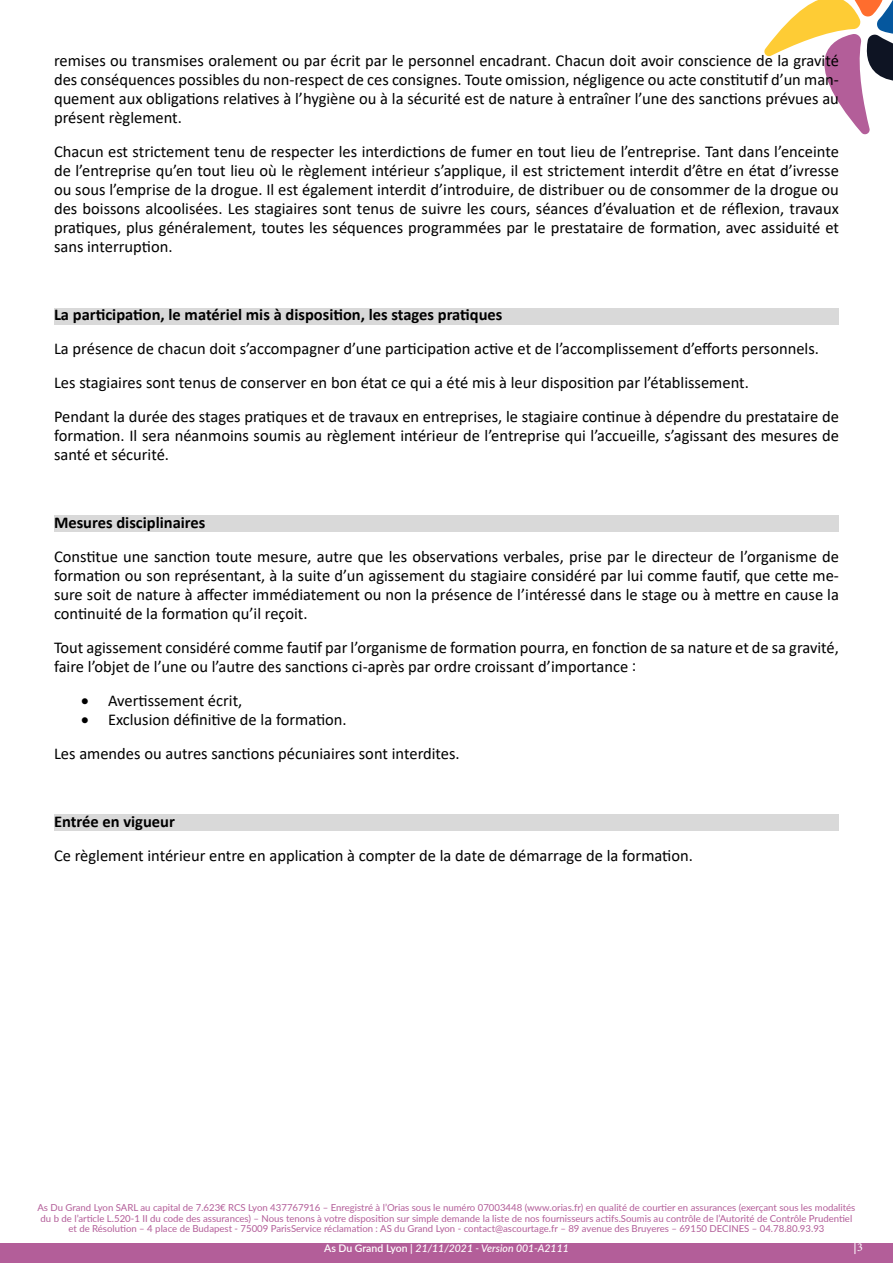
<style>
.page{position:relative;width:893px;height:1263px;background:#fff}
.page>*{position:absolute;margin:0;border:0;box-sizing:border-box;transform-origin:0 0}
.t1{font:16.5px/18.9px "Calibri";color:#000;text-align:justify}
.t2{font:700 16.5px "Calibri";color:#000}
.t3{font:12px "Minion Pro";color:#fff}
.t4{font:italic 500 10.5px "Lato";color:#fff}
.t5{font:9.6px/10.8px "Lato";color:#b35e99;text-align:center}
.s1{font-weight:600;font-style:normal}
</style>
<div class="page">
<svg style="left:764px;top:0;width:129px;height:135px"></svg>
<div style="left:0;top:1243px;width:893px;height:20px;background:#b35e99"></div>
<div style="left:54px;top:308px;width:785px;height:16px;background:#d9d9d9"></div>
<div style="left:54px;top:516px;width:785px;height:16px;background:#d9d9d9"></div>
<div style="left:54px;top:814px;width:785px;height:17px;background:#d9d9d9"></div>
<p class="t1" style="left:54px;top:51px;width:786px">remises ou transmises oralement ou par écrit par le personnel encadrant. Chacun doit avoir conscience de la gravité des conséquences possibles du non-respect de ces consignes. Toute omission, négligence ou acte constitutif d’un man&shy;quement aux obligations relatives à l’hygiène ou à la sécurité est de nature à entraîner l’une des sanctions prévues au présent règlement.</p>
<p class="t1" style="left:54px;top:142px;width:786px">Chacun est strictement tenu de respecter les interdictions de fumer en tout lieu de l’entreprise. Tant dans l’enceinte de l’entreprise qu’en tout lieu où le règlement intérieur s’applique, il est strictement interdit d’être en état d’ivresse ou sous l’emprise de la drogue. Il est également interdit d’introduire, de distribuer ou de consommer de la drogue ou des boissons alcoolisées. Les stagiaires sont tenus de suivre les cours, séances d’évaluation et de réflexion, travaux pratiques, plus généralement, toutes les séquences programmées par le prestataire de formation, avec assiduité et sans interruption.</p>
<p class="t2" style="left:54px;top:303px;width:450px">La participation, le matériel mis à disposition, les stages pratiques</p>
<p class="t1" style="left:54px;top:339px;width:766px">La présence de chacun doit s’accompagner d’une participation active et de l’accomplissement d’efforts personnels.</p>
<p class="t1" style="left:54px;top:373px;width:696px">Les stagiaires sont tenus de conserver en bon état ce qui a été mis à leur disposition par l’établissement.</p>
<p class="t1" style="left:54px;top:407px;width:786px">Pendant la durée des stages pratiques et de travaux en entreprises, le stagiaire continue à dépendre du prestataire de formation. Il sera néanmoins soumis au règlement intérieur de l’entreprise qui l’accueille, s’agissant des mesures de santé et sécurité.</p>
<p class="t2" style="left:54px;top:511px;width:153px">Mesures disciplinaires</p>
<p class="t1" style="left:54px;top:547px;width:786px">Constitue une sanction toute mesure, autre que les observations verbales, prise par le directeur de l’organisme de formation ou son représentant, à la suite d’un agissement du stagiaire considéré par lui comme fautif, que cette me&shy;sure soit de nature à affecter immédiatement ou non la présence de l’intéressé dans le stage ou à mettre en cause la continuité de la formation qu’il reçoit.</p>
<p class="t1" style="left:54px;top:637px;width:786px">Tout agissement considéré comme fautif par l’organisme de formation pourra, en fonction de sa nature et de sa gravité, faire l’objet de l’une ou l’autre des sanctions ci-après par ordre croissant d’importance :</p>
<p class="t1" style="left:81px;top:690px;width:163px">• Avertissement écrit,</p>
<p class="t1" style="left:81px;top:709px;width:267px">• Exclusion définitive de la formation.</p>
<p class="t1" style="left:54px;top:743px;width:407px">Les amendes ou autres sanctions pécuniaires sont interdites.</p>
<p class="t2" style="left:54px;top:810px;width:122px">Entrée en vigueur</p>
<p class="t1" style="left:54px;top:845px;width:640px">Ce règlement intérieur entre en application à compter de la date de démarrage de la formation.</p>
<p class="t5" style="left:37px;top:1201px;width:819px">As Du Grand Lyon SARL au capital de 7.623€ RCS Lyon 437767916 – Enregistré à l’Orias sous le numéro 07003448 (www.orias.fr) en qualité de courtier en assurances (exerçant sous les modalités du b de l’article L.520-1 II du code des assurances) – Nous tenons à votre disposition sur simple demande la liste de nos fournisseurs actifs.Soumis au contrôle de l’Autorité de Contrôle Prudentiel et de Résolution – 4 place de Budapest - 75009 ParisService réclamation : AS du Grand Lyon - contact@ascourtage.fr – 89 avenue des Bruyeres – 69150 DECINES – 04.78.80.93.93</p>
<p class="t4" style="left:324px;top:1241px;width:246px"><span class="s1">As Du Grand Lyon |</span> 21/11/2021 - Version 001-A2111</p>
<p class="t3" style="left:857px;top:1239px;width:7px">3</p>
</div>
